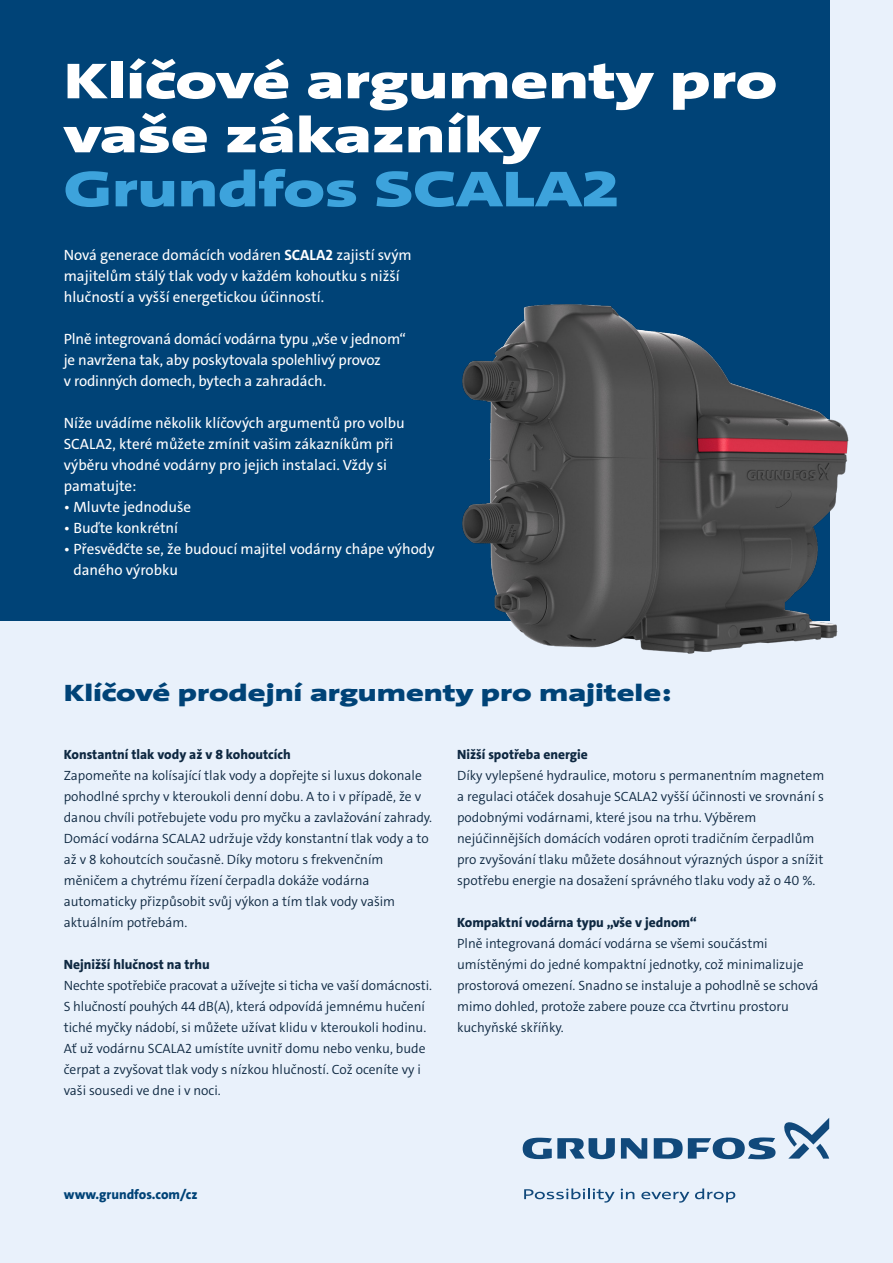
<style>
.page{position:relative;width:893px;height:1263px;background:#e9f1fb}
.page>*{position:absolute;margin:0;border:0;box-sizing:border-box;transform-origin:0 0}
.t1{font:900 51px/54px "Grundfos The Sans Extd";color:#fff}
.t2{font:900 51px "Grundfos The Sans Extd";color:#3da3dc}
.t3{font:900 24px "Grundfos The Sans Extd";color:#004377}
.t4{font:15px/21px "Grundfos The Sans";color:#fff}
.t5{font:300 13.5px/21px "Grundfos The Sans";color:#0e2841}
.t6{font:800 13.5px "Grundfos The Sans";color:#0e2841}
.t7{font:800 13.5px "Grundfos The Sans";color:#004377}
.s1{font-weight:700}
</style>
<div class="page">
<div style="left:0;top:0;width:829px;height:621px;background:#004377"></div>
<img style="left:462px;top:162px;width:387px;height:492px">
<svg style="left:621px;top:1138px;width:26px;height:20px"></svg>
<svg style="left:523px;top:1138px;width:92px;height:21px"></svg>
<svg style="left:654px;top:1137px;width:121px;height:22px"></svg>
<svg style="left:784px;top:1118px;width:45px;height:40px"></svg>
<svg style="left:524px;top:1188px;width:91px;height:14px"></svg>
<svg style="left:621px;top:1188px;width:13px;height:11px"></svg>
<svg style="left:641px;top:1191px;width:48px;height:11px"></svg>
<svg style="left:695px;top:1188px;width:40px;height:14px"></svg>
<h1 class="t1" style="left:64px;top:54px;width:715px">Klíčové argumenty pro vaše zákazníky</h1>
<h1 class="t2" style="left:64px;top:156px;width:556px">Grundfos SCALA2</h1>
<p class="t4" style="left:64px;top:244px;width:349px">Nová generace domácích vodáren <span class="s1">SCALA2</span> zajistí svým majitelům stálý tlak vody v každém kohoutku s nižší hlučností a vyšší energetickou účinností.</p>
<p class="t4" style="left:64px;top:328px;width:344px">Plně integrovaná domácí vodárna typu „vše v jednom“ je navržena tak, aby poskytovala spolehlivý provoz<br>v rodinných domech, bytech a zahradách.</p>
<p class="t4" style="left:64px;top:412px;width:342px">Níže uvádíme několik klíčových argumentů pro volbu SCALA2, které můžete zmínit vašim zákazníkům při výběru vhodné vodárny pro jejich instalaci. Vždy si pamatujte:</p>
<p class="t4" style="left:64px;top:496px;width:129px">• Mluvte jednoduše</p>
<p class="t4" style="left:64px;top:517px;width:116px">• Buďte konkrétní</p>
<p class="t4" style="left:73px;top:538px;width:363px;text-indent:-10px">• Přesvědčte se, že budoucí majitel vodárny chápe výhody daného výrobku</p>
<h2 class="t3" style="left:64px;top:678px;width:609px">Klíčové prodejní argumenty pro majitele:</h2>
<p class="t6" style="left:64px;top:746px;width:229px">Konstantní tlak vody až v 8 kohoutcích</p>
<p class="t5" style="left:64px;top:765px;width:370px">Zapomeňte na kolísající tlak vody a dopřejte si luxus dokonale pohodlné sprchy v kteroukoli denní dobu. A to i v případě, že v danou chvíli potřebujete vodu pro myčku a zavlažování zahrady.<br>Domácí vodárna SCALA2 udržuje vždy konstantní tlak vody a to až v 8 kohoutcích současně. Díky motoru s frekvenčním měničem a chytrému řízení čerpadla dokáže vodárna automaticky přizpůsobit svůj výkon a tím tlak vody vašim aktuálním potřebám.</p>
<p class="t6" style="left:64px;top:956px;width:147px">Nejnižší hlučnost na trhu</p>
<p class="t5" style="left:64px;top:975px;width:370px">Nechte spotřebiče pracovat a užívejte si ticha ve vaší domácnosti.<br>S hlučností pouhých 44 dB(A), která odpovídá jemnému hučení tiché myčky nádobí, si můžete užívat klidu v kteroukoli hodinu.<br>Ať už vodárnu SCALA2 umístíte uvnitř domu nebo venku, bude čerpat a zvyšovat tlak vody s nízkou hlučností. Což oceníte vy i vaši sousedi ve dne i v noci.</p>
<p class="t6" style="left:457px;top:746px;width:132px">Nižší spotřeba energie</p>
<p class="t5" style="left:457px;top:765px;width:369px">Díky vylepšené hydraulice, motoru s permanentním magnetem a regulaci otáček dosahuje SCALA2 vyšší účinnosti ve srovnání s podobnými vodárnami, které jsou na trhu. Výběrem nejúčinnějších domácích vodáren oproti tradičním čerpadlům pro zvyšování tlaku můžete dosáhnout výrazných úspor a snížit spotřebu energie na dosažení správného tlaku vody až o 40 %.</p>
<p class="t6" style="left:457px;top:914px;width:241px">Kompaktní vodárna typu „vše v jednom“</p>
<p class="t5" style="left:457px;top:933px;width:363px">Plně integrovaná domácí vodárna se všemi součástmi umístěnými do jedné kompaktní jednotky, což minimalizuje prostorová omezení. Snadno se instaluje a pohodlně se schová mimo dohled, protože zabere pouze cca čtvrtinu prostoru kuchyňské skříňky.</p>
<p class="t7" style="left:64px;top:1186px;width:135px">www.grundfos.com/cz</p>
</div>
